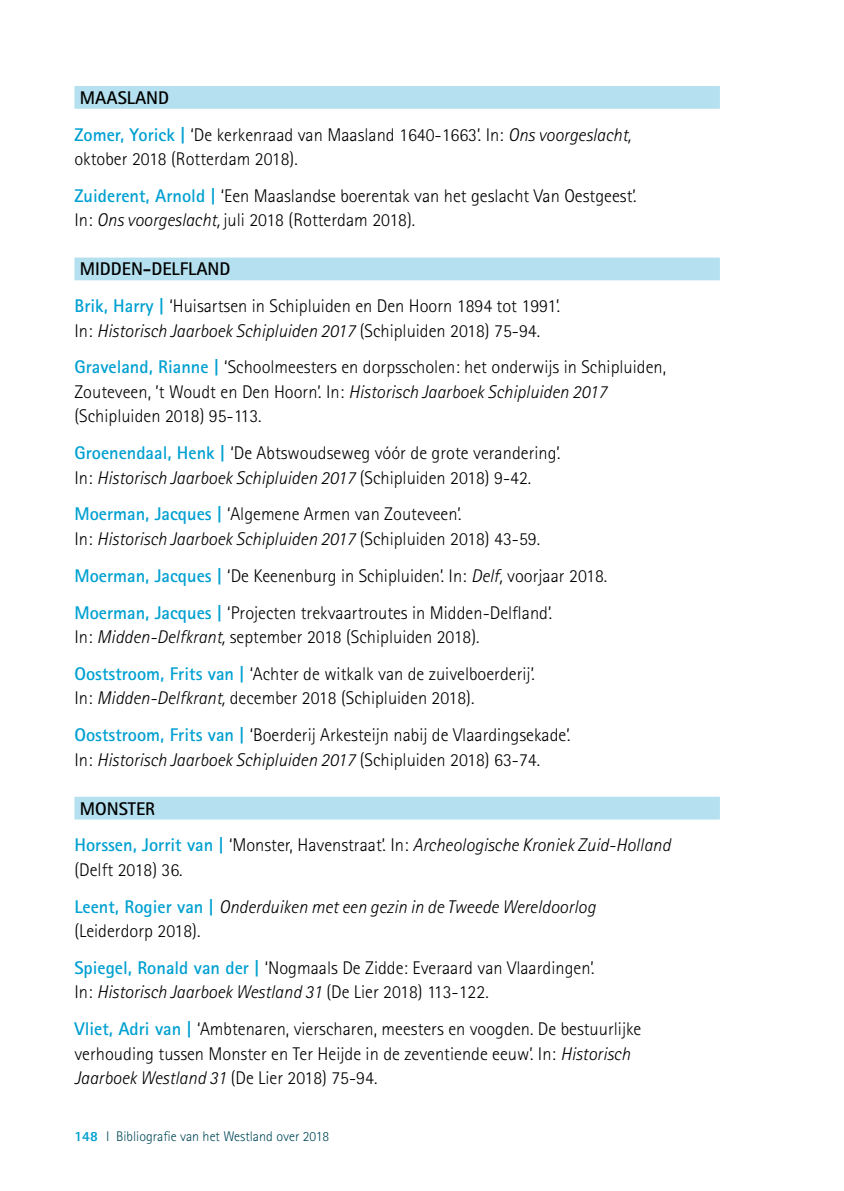
<style>
.page{position:relative;width:844px;height:1191px;background:#fff}
.page>*{position:absolute;margin:0;border:0;box-sizing:border-box;transform-origin:0 0}
.t1{font:300 18.38px/36.8px "Rotis Sans Serif";color:#000}
.t2{font:italic 300 18.38px/36.8px "Rotis Sans Serif";color:#000}
.t3{font:300 14px "Rotis Sans Serif";color:#004857}
.s1{font-weight:700}
.s2{font-weight:700;color:#00a0d1}
.s3{font-style:italic}
.s4{font-style:normal}
.s5{font-weight:700;font-style:normal}
.s6{font-weight:700;font-style:normal;color:#00a0d1}
.s7{font-weight:800;color:#00a0d1}
</style>
<div class="page">
<div style="left:74px;top:86px;width:645px;height:23px;background:#b4e0ef"></div>
<div style="left:74px;top:257px;width:645px;height:23px;background:#b4e0ef"></div>
<div style="left:74px;top:796px;width:645px;height:23px;background:#b4e0ef"></div>
<p class="t1" style="left:74px;top:79px;width:558px"><span class="s1">MAASLAND<br></span><span class="s2">Zomer, Yorick |</span> ‘De kerkenraad van Maasland 1640-1663’. In: <span class="s3">Ons voorgeslacht,</span></p>
<p class="t1" style="left:74px;top:141px;width:563px">oktober 2018 (Rotterdam 2018).<br><span class="s2">Zuiderent, Arnold |</span> ‘Een Maaslandse boerentak van het geslacht Van Oestgeest’.</p>
<p class="t1" style="left:74px;top:202px;width:342px">In: <span class="s3">Ons voorgeslacht,</span> juli 2018 (Rotterdam 2018).</p>
<p class="t1" style="left:74px;top:251px;width:487px"><span class="s1">MIDDEN-DELFLAND<br></span><span class="s2">Brik, Harry |</span> ‘Huisartsen in Schipluiden en Den Hoorn 1894 tot 1991’.</p>
<p class="t1" style="left:74px;top:312px;width:593px">In: <span class="s3">Historisch Jaarboek Schipluiden 2017</span> (Schipluiden 2018) 75-94.<br><span class="s2">Graveland, Rianne |</span> ‘Schoolmeesters en dorpsscholen: het onderwijs in Schipluiden,</p>
<p class="t1" style="left:74px;top:379px;width:534px;line-height:24.5px">Zouteveen, ’t Woudt en Den Hoorn’. In: <span class="s3">Historisch Jaarboek Schipluiden 2017 </span>(Schipluiden 2018) 95-113.</p>
<p class="t1" style="left:74px;top:441px;width:487px;line-height:24.5px"><span class="s2">Groenendaal, Henk |</span> ‘De Abtswoudseweg vóór de grote verandering’.<br>In: <span class="s3">Historisch Jaarboek Schipluiden 2017</span> (Schipluiden 2018) 9-42.</p>
<p class="t1" style="left:74px;top:502px;width:467px;line-height:24.5px"><span class="s2">Moerman, Jacques |</span> ‘Algemene Armen van Zouteveen’.<br>In: <span class="s3">Historisch Jaarboek Schipluiden 2017</span> (Schipluiden 2018) 43-59.</p>
<p class="t1" style="left:74px;top:557px;width:534px"><span class="s2">Moerman, Jacques |</span> ‘De Keenenburg in Schipluiden’. In: <span class="s3">Delf,</span> voorjaar 2018.<br><span class="s2">Moerman, Jacques |</span> ‘Projecten trekvaartroutes in Midden-Delfland’.</p>
<p class="t1" style="left:74px;top:618px;width:461px">In: <span class="s3">Midden-Delfkrant,</span> september 2018 (Schipluiden 2018).<br><span class="s2">Ooststroom, Frits van |</span> ‘Achter de witkalk van de zuivelboerderij’.</p>
<p class="t1" style="left:74px;top:679px;width:497px">In: <span class="s3">Midden-Delfkrant,</span> december 2018 (Schipluiden 2018).<br><span class="s2">Ooststroom, Frits van |</span> ‘Boerderij Arkesteijn nabij de Vlaardingsekade’.</p>
<p class="t2" style="left:74px;top:741px;width:467px"><span class="s4">In:</span> Historisch Jaarboek Schipluiden 2017 <span class="s4">(Schipluiden 2018) 63-74.</span></p>
<p class="t2" style="left:74px;top:790px;width:597px"><span class="s5">MONSTER<br></span><span class="s6">Horssen, Jorrit van |</span> <span class="s4">‘Monster, Havenstraat’. In:</span> Archeologische Kroniek Zuid-Holland</p>
<p class="t2" style="left:74px;top:851px;width:522px"><span class="s4">(Delft 2018) 36.<br></span><span class="s6">Leent, Rogier van |</span> Onderduiken met een gezin in de Tweede Wereldoorlog</p>
<p class="t1" style="left:74px;top:912px;width:521px">(Leiderdorp 2018).<br><span class="s2">Spiegel, Ronald van der |</span> ‘Nogmaals De Zidde: Everaard van Vlaardingen’.</p>
<p class="t1" style="left:74px;top:973px;width:568px">In: <span class="s3">Historisch Jaarboek Westland 31</span> (De Lier 2018) 113-122.<br><span class="s2">Vliet, Adri van |</span> ‘Ambtenaren, vierscharen, meesters en voogden. De bestuurlijke</p>
<p class="t1" style="left:74px;top:1041px;width:557px;line-height:24.5px">verhouding tussen Monster en Ter Heijde in de zeventiende eeuw’. In: <span class="s3">Historisch<br>Jaarboek Westland 31</span> (De Lier 2018) 75-94.</p>
<p class="t3" style="left:74px;top:1128px;width:256px"><span class="s7">148</span> I Bibliografie van het Westland over 2018</p>
</div>
